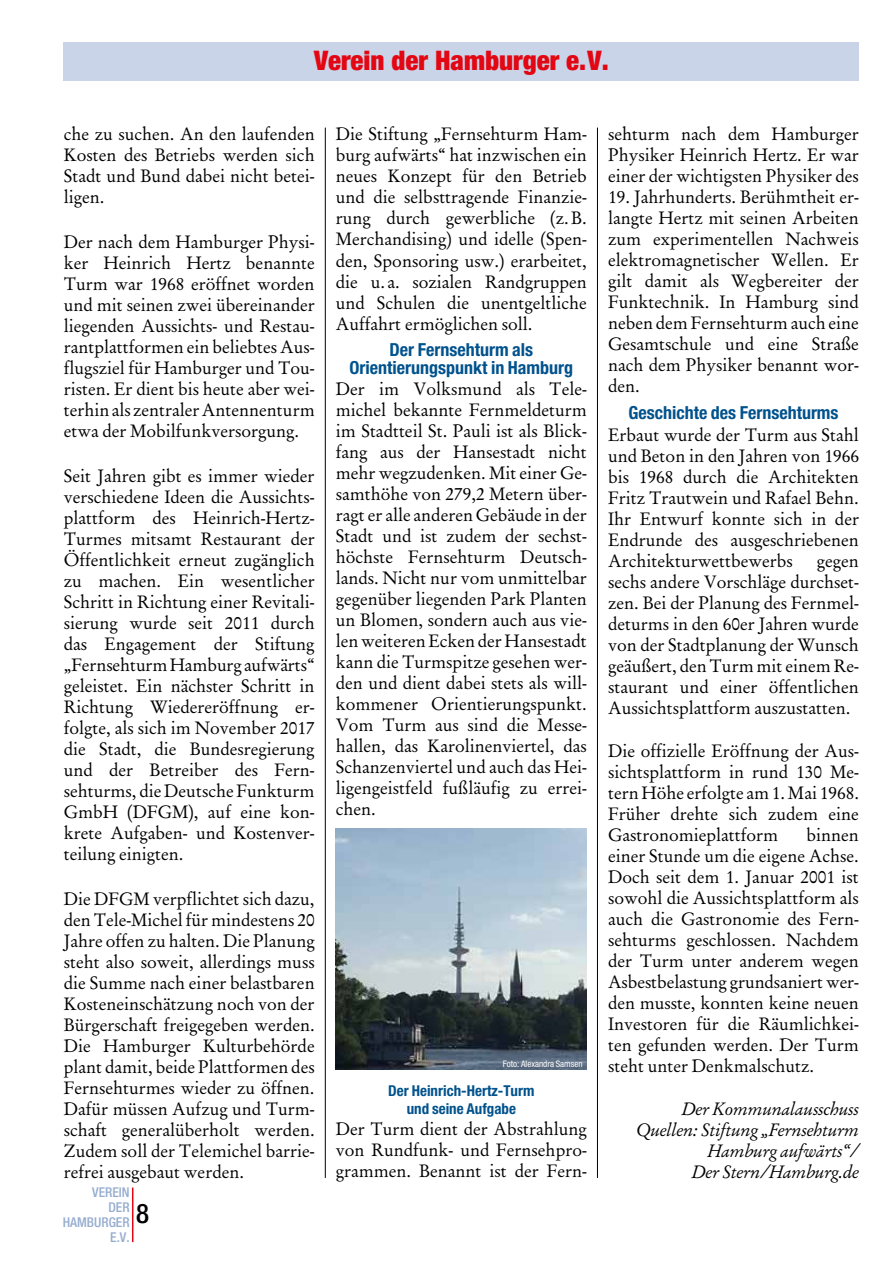
<style>
.page{position:relative;width:893px;height:1263px;background:#fff}
.page>*{position:absolute;margin:0;border:0;box-sizing:border-box;transform-origin:0 0}
.t1{font:900 condensed 27px "Helvetica Neue";color:#e30613}
.t2{font:500 condensed 27px "Helvetica Neue";color:#000}
.t3{font:18px/21px "AT Garamond Antiqua";color:#000;text-align:justify}
.t4{font:italic 18px/21.1px "AT Garamond";color:#000;text-align:right}
.t5{font:700 condensed 18px/18px "Helvetica Neue";color:#00528d;text-align:center}
.t6{font:700 condensed 15px/18px "Helvetica Neue";color:#00528d;text-align:center}
.t7{font:500 condensed 13.5px/15px "Helvetica Neue";color:#96add0;text-align:right}
.t8{font:condensed 9px "Helvetica Neue";color:#fff}
</style>
<div class="page">
<hr style="left:597px;top:128px;width:1px;height:1050px;background:#000">
<hr style="left:325px;top:128px;width:1px;height:1050px;background:#000">
<div style="left:64px;top:43px;width:795px;height:38px;background:#cad4e8"></div>
<hr style="left:132px;top:1187px;width:1px;height:55px;background:#e30613">
<img style="left:336px;top:828px;width:251px;height:242px">
<h1 class="t1" style="left:314px;top:44px;width:296px">Verein der Hamburger e.V.</h1>
<p class="t3" style="left:64px;top:122px;width:252px">che zu suchen. An den laufenden Kosten des Betriebs werden sich Stadt und Bund dabei nicht betei&shy;ligen.</p>
<p class="t3" style="left:64px;top:230px;width:252px">Der nach dem Hamburger Physi&shy;ker Heinrich Hertz benannte Turm war 1968 eröffnet worden und mit seinen zwei übereinander liegenden Aussichts- und Restau&shy;rantplattformen ein beliebtes Aus&shy;flugsziel für Hamburger und Tou&shy;risten. Er dient bis heute aber wei&shy;terhin als zentraler Antennenturm etwa der Mobilfunkversorgung.</p>
<p class="t3" style="left:64px;top:464px;width:252px">Seit Jahren gibt es immer wieder verschiedene Ideen die Aussichts&shy;plattform des Heinrich-Hertz-Turmes mitsamt Restaurant der Öffentlichkeit erneut zugänglich zu machen. Ein wesentlicher Schritt in Richtung einer Revitali&shy;sierung wurde seit 2011 durch das Engagement der Stiftung „Fernsehturm Hamburg aufwärts“ geleistet. Ein nächster Schritt in Richtung Wiedereröffnung er&shy;folgte, als sich im November 2017 die Stadt, die Bundesregierung und der Betreiber des Fern&shy;sehturms, die Deutsche Funkturm GmbH (DFGM), auf eine kon&shy;krete Aufgaben- und Kostenver&shy;teilung einigten.</p>
<p class="t3" style="left:64px;top:887px;width:252px">Die DFGM verpflichtet sich dazu, den Tele-Michel für mindestens 20<br>Jahre offen zu halten. Die Planung steht also soweit, allerdings muss die Summe nach einer belastbaren Kosteneinschätzung noch von der Bürgerschaft freigegeben werden.<br>Die Hamburger Kulturbehörde plant damit, beide Plattformen des Fernsehturmes wieder zu öffnen.<br>Dafür müssen Aufzug und Turm&shy;schaft generalüberholt werden.<br>Zudem soll der Telemichel barrie&shy;refrei ausgebaut werden.</p>
<p class="t7" style="left:63px;top:1184px;width:69px">VEREIN<br>DER<br>HAMBURGER<br>E.V.</p>
<h1 class="t2" style="left:136px;top:1198px;width:14px">8</h1>
<p class="t3" style="left:336px;top:123px;width:252px">Die Stiftung „Fernsehturm Ham&shy;burg aufwärts“ hat inzwischen ein neues Konzept für den Betrieb und die selbsttragende Finanzie&shy;rung durch gewerbliche (z.B.<br>Merchandising) und idelle (Spen&shy;den, Sponsoring usw.) erarbeitet, die u. a. sozialen Randgruppen und Schulen die unentgeltliche Auffahrt ermöglichen soll.</p>
<p class="t5" style="left:350px;top:340px;width:225px">Der Fernsehturm als<br>Orientierungspunkt in Hamburg</p>
<p class="t3" style="left:336px;top:377px;width:252px">Der im Volksmund als Tele&shy;michel bekannte Fernmeldeturm im Stadtteil St. Pauli ist als Blick&shy;fang aus der Hansestadt nicht mehr wegzudenken. Mit einer Ge&shy;samthöhe von 279,2 Metern über&shy;ragt er alle anderen Gebäude in der Stadt und ist zudem der sechst&shy;höchste Fernsehturm Deutsch&shy;lands. Nicht nur vom unmittelbar gegenüber liegenden Park Planten un Blomen, sondern auch aus vie&shy;len weiteren Ecken der Hansestadt kann die Turmspitze gesehen wer&shy;den und dient dabei stets als will&shy;kommener Orientierungspunkt.<br>Vom Turm aus sind die Messe&shy;hallen, das Karolinenviertel, das Schanzenviertel und auch das Hei&shy;ligengeistfeld fußläufig zu errei&shy;chen.</p>
<p class="t8" style="left:503px;top:1059px;width:81px">Foto: Alexandra Samsen</p>
<p class="t6" style="left:388px;top:1082px;width:148px">Der Heinrich-Hertz-Turm und seine Aufgabe</p>
<p class="t3" style="left:336px;top:1118px;width:252px">Der Turm dient der Abstrahlung von Rundfunk- und Fernsehpro&shy;grammen. Benannt ist der Fern-</p>
<p class="t3" style="left:608px;top:122px;width:252px">sehturm nach dem Hamburger Physiker Heinrich Hertz. Er war einer der wichtigsten Physiker des</p>
<p class="t3" style="left:608px;top:185px;width:252px">19. Jahrhunderts. Berühmtheit er&shy;langte Hertz mit seinen Arbeiten zum experimentellen Nachweis elektromagnetischer Wellen. Er gilt damit als Wegbereiter der Funktechnik. In Hamburg sind neben dem Fernsehturm auch eine Gesamtschule und eine Straße nach dem Physiker benannt wor&shy;den.</p>
<p class="t5" style="left:628px;top:404px;width:212px">Geschichte des Fernsehturms</p>
<p class="t3" style="left:608px;top:423px;width:252px">Erbaut wurde der Turm aus Stahl und Beton in den Jahren von 1966 bis 1968 durch die Architekten Fritz Trautwein und Rafael Behn.<br>Ihr Entwurf konnte sich in der Endrunde des ausgeschriebenen Architekturwettbewerbs</p>
<p class="t3" style="left:608px;top:549px;width:252px;text-indent:209px">gegen sechs andere Vorschläge durchset&shy;zen. Bei der Planung des Fernmel&shy;deturms in den 60er Jahren wurde von der Stadtplanung der Wunsch geäußert, den Turm mit einem Re&shy;staurant und einer öffentlichen Aussichtsplattform auszustatten.</p>
<p class="t3" style="left:608px;top:739px;width:252px">Die offizielle Eröffnung der Aus&shy;sichtsplattform in rund 130 Me&shy;tern Höhe erfolgte am 1. Mai 1968.<br>Früher drehte sich zudem eine Gastronomieplattform</p>
<p class="t3" style="left:608px;top:823px;width:252px;text-indent:198px">binnen einer Stunde um die eigene Achse.<br>Doch seit dem 1. Januar 2001 ist sowohl die Aussichtsplattform als auch die Gastronomie des Fern&shy;sehturms geschlossen. Nachdem der Turm unter anderem wegen Asbestbelastung grundsaniert wer&shy;den musste, konnten keine neuen Investoren für die Räumlichkei&shy;ten gefunden werden. Der Turm steht unter Denkmalschutz.</p>
<p class="t4" style="left:636px;top:1097px;width:224px">Der Kommunalausschuss<br>Quellen: Stiftung „Fernsehturm<br>Hamburg aufwärts“/<br>Der Stern/Hamburg.de</p>
</div>
